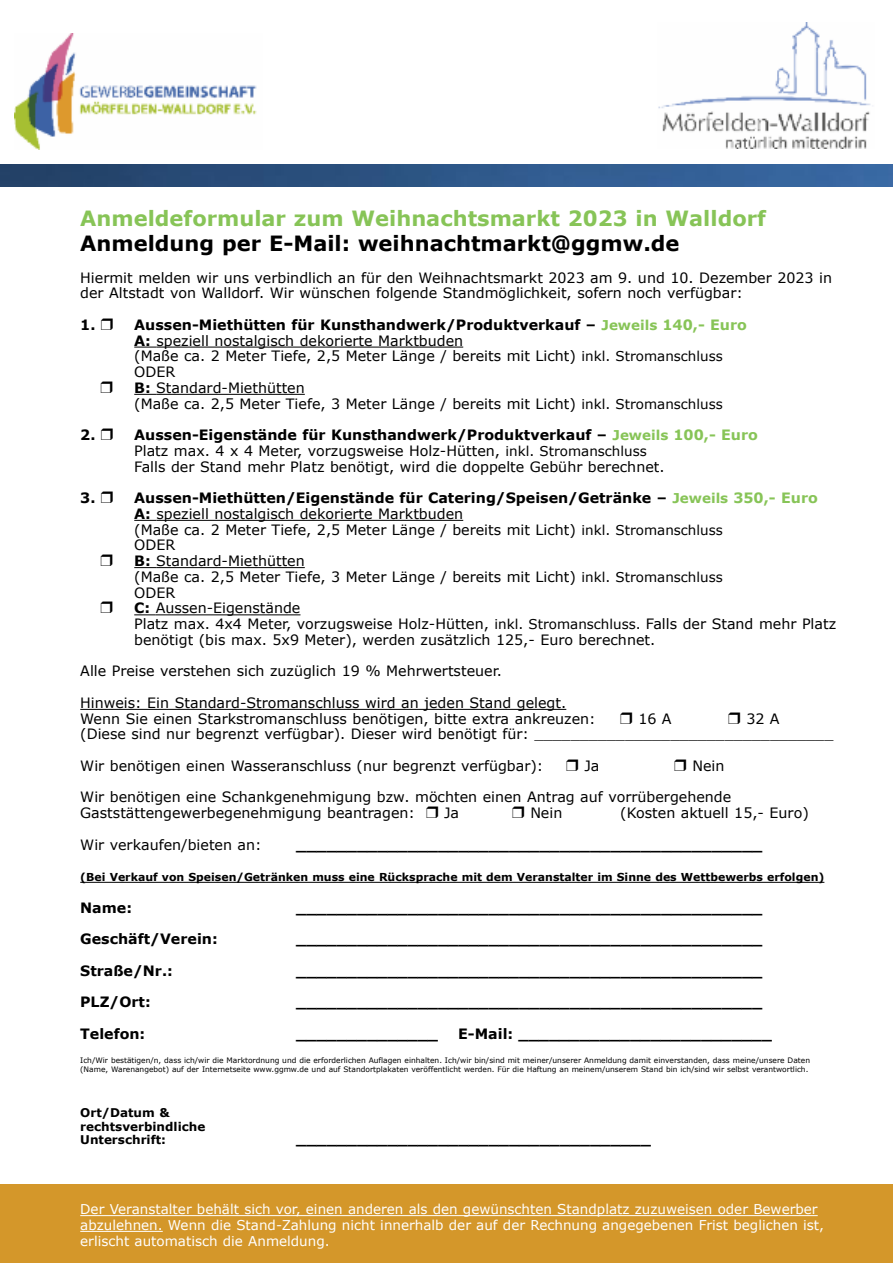
<style>
.page{position:relative;width:893px;height:1263px;background:#fff}
.page>*{position:absolute;margin:0;border:0;box-sizing:border-box;transform-origin:0 0}
.t1{font:700 21px "Verdana";color:#87c457}
.t2{font:700 21px "Verdana";color:#000}
.t3{font:14.25px/15.8px "Verdana";color:#000}
.t4{font:700 14.25px "Verdana";color:#000}
.t5{font:13.5px/15.8px "Verdana";color:#fff}
.t6{font:700 12px/13.5px "Verdana";color:#000}
.t7{font:700 10.95px "Verdana";color:#000}
.t8{font:7.5px/9px "Verdana";color:#000}
.s1{font-weight:700}
.s2{font-weight:700;font-size:13.5px;color:#87c457}
.s3{font-weight:700;color:#87c457}
.s4{font-size:13.5px}
</style>
<div class="page">
<div style="left:0;top:1184px;width:893px;height:79px;background:#d4972a"></div>
<svg style="left:134px;top:347px;width:22px;height:1px"></svg>
<hr style="left:156px;top:347px;width:307px;height:1px;background:#000">
<svg style="left:134px;top:394px;width:22px;height:1px"></svg>
<hr style="left:156px;top:394px;width:149px;height:1px;background:#000">
<svg style="left:134px;top:520px;width:22px;height:1px"></svg>
<hr style="left:156px;top:520px;width:307px;height:1px;background:#000">
<svg style="left:134px;top:567px;width:22px;height:1px"></svg>
<hr style="left:156px;top:567px;width:149px;height:1px;background:#000">
<svg style="left:134px;top:614px;width:22px;height:1px"></svg>
<hr style="left:156px;top:614px;width:144px;height:1px;background:#000">
<hr style="left:80px;top:709px;width:486px;height:1px;background:#000">
<hr style="left:80px;top:882px;width:744px;height:1px;background:#000">
<hr style="left:80px;top:1215px;width:738px;height:1px;background:#fff">
<hr style="left:80px;top:1231px;width:83px;height:1px;background:#fff">
<img style="left:15px;top:33px;width:242px;height:117px">
<img style="left:658px;top:22px;width:213px;height:127px">
<img style="left:0;top:164px;width:893px;height:22px">
<h1 class="t1" style="left:80px;top:205px;width:687px">Anmeldeformular zum Weihnachtsmarkt 2023 in Walldorf</h1>
<h1 class="t2" style="left:80px;top:230px;width:601px">Anmeldung per E-Mail: weihnachtmarkt@ggmw.de</h1>
<p class="t3" style="left:80px;top:269px;width:753px">Hiermit melden wir uns verbindlich an für den Weihnachtsmarkt 2023 am 9. und 10. Dezember 2023 in der Altstadt von Walldorf. Wir wünschen folgende Standmöglichkeit, sofern noch verfügbar:</p>
<p class="t4" style="left:80px;top:315px;width:17px">1.</p>
<p class="t3" style="left:134px;top:316px;width:614px"><span class="s1">Aussen-Miethütten für Kunsthandwerk/Produktverkauf –</span> <span class="s2">Jeweils</span> <span class="s3">140,- Euro </span><span class="s1">A:</span> speziell nostalgisch dekorierte Marktbuden<br>(Maße ca. 2 Meter Tiefe, 2,5 Meter Länge / bereits mit Licht) <span class="s4">inkl. Stromanschluss </span>ODER<br><span class="s1">B:</span> Standard-Miethütten<br>(Maße ca. 2,5 Meter Tiefe, 3 Meter Länge / bereits mit Licht) <span class="s4">inkl. Stromanschluss</span></p>
<p class="t4" style="left:80px;top:426px;width:17px">2.</p>
<p class="t3" style="left:134px;top:426px;width:625px"><span class="s1">Aussen-Eigenstände für Kunsthandwerk/Produktverkauf –</span> <span class="s2">Jeweils</span> <span class="s3">100,- Euro<br></span>Platz max. 4 x 4 Meter, vorzugsweise Holz-Hütten, <span class="s4">inkl. Stromanschluss<br></span>Falls der Stand mehr Platz benötigt, wird die doppelte Gebühr berechnet.</p>
<p class="t4" style="left:80px;top:489px;width:17px">3.</p>
<p class="t3" style="left:134px;top:489px;width:703px"><span class="s1">Aussen-Miethütten/Eigenstände für Catering/Speisen/Getränke –</span> <span class="s2">Jeweils</span> <span class="s3">350,- Euro </span><span class="s1">A:</span> speziell nostalgisch dekorierte Marktbuden<br>(Maße ca. 2 Meter Tiefe, 2,5 Meter Länge / bereits mit Licht) <span class="s4">inkl. Stromanschluss<br></span>ODER<br><span class="s1">B:</span> Standard-Miethütten<br>(Maße ca. 2,5 Meter Tiefe, 3 Meter Länge / bereits mit Licht) <span class="s4">inkl. Stromanschluss<br></span>ODER<br><span class="s1">C:</span> Aussen-Eigenstände<br>Platz max. 4x4 Meter, vorzugsweise Holz-Hütten, <span class="s4">inkl. Stromanschluss.</span> Falls der Stand mehr Platz benötigt (bis max. 5x9 Meter), werden zusätzlich 125,- Euro berechnet.</p>
<p class="t3" style="left:80px;top:663px;width:423px">Alle Preise verstehen sich zuzüglich 19 % Mehrwertsteuer.</p>
<p class="t3" style="left:80px;top:694px;width:517px">Hinweis: Ein Standard-Stromanschluss wird an jeden Stand gelegt.<br>Wenn Sie einen Starkstromanschluss benötigen, bitte extra ankreuzen:</p>
<p class="t3" style="left:80px;top:710px;width:755px;text-indent:666px">32 A<br>(Diese sind nur begrenzt verfügbar). Dieser wird benötigt für: _________________________________</p>
<p class="t3" style="left:80px;top:757px;width:465px">Wir benötigen einen Wasseranschluss (nur begrenzt verfügbar):</p>
<p class="t3" style="left:584px;top:757px;width:17px">Ja</p>
<p class="t3" style="left:692px;top:757px;width:34px">Nein</p>
<p class="t3" style="left:80px;top:789px;width:652px">Wir benötigen eine Schankgenehmigung bzw. möchten einen Antrag auf vorrübergehende<br>Gaststättengewerbegenehmigung beantragen:</p>
<p class="t3" style="left:638px;top:710px;width:35px">16 A</p>
<p class="t3" style="left:444px;top:804px;width:17px">Ja</p>
<p class="t3" style="left:530px;top:804px;width:34px">Nein</p>
<p class="t3" style="left:620px;top:804px;width:190px">(Kosten aktuell 15,- Euro)</p>
<p class="t3" style="left:80px;top:836px;width:183px">Wir verkaufen/bieten an:</p>
<p class="t4" style="left:296px;top:835px;width:468px">______________________________________________</p>
<p class="t7" style="left:80px;top:870px;width:746px">(Bei Verkauf von Speisen/Getränken muss eine Rücksprache mit dem Veranstalter im Sinne des Wettbewerbs erfolgen)</p>
<p class="t4" style="left:80px;top:898px;width:53px">Name:</p>
<p class="t4" style="left:296px;top:898px;width:467px">______________________________________________</p>
<p class="t4" style="left:80px;top:930px;width:139px">Geschäft/Verein:</p>
<p class="t4" style="left:296px;top:930px;width:467px">______________________________________________</p>
<p class="t4" style="left:80px;top:961px;width:94px">Straße/Nr.:</p>
<p class="t4" style="left:296px;top:961px;width:467px">______________________________________________</p>
<p class="t4" style="left:80px;top:993px;width:72px">PLZ/Ort:</p>
<p class="t4" style="left:296px;top:993px;width:467px">______________________________________________</p>
<p class="t4" style="left:80px;top:1024px;width:67px">Telefon:</p>
<p class="t4" style="left:296px;top:1024px;width:143px">______________</p>
<p class="t4" style="left:458px;top:1024px;width:315px">E-Mail: _________________________</p>
<p class="t8" style="left:80px;top:1056px;width:731px">Ich/Wir bestätigen/n, dass ich/wir die Marktordnung und die erforderlichen Auflagen einhalten. Ich/wir bin/sind mit meiner/unserer Anmeldung damit einverstanden, dass meine/unsere Daten (Name, Warenangebot) auf der Internetseite www.ggmw.de und auf Standortplakaten veröffentlicht werden. Für die Haftung an meinem/unserem Stand bin ich/sind wir selbst verantwortlich.</p>
<p class="t6" style="left:80px;top:1106px;width:127px">Ort/Datum &amp; rechtsverbindliche<br>Unterschrift:</p>
<p class="t4" style="left:296px;top:1130px;width:356px">___________________________________</p>
<p class="t5" style="left:80px;top:1201px;width:745px">Der Veranstalter behält sich vor, einen anderen als den gewünschten Standplatz zuzuweisen oder Bewerber abzulehnen. Wenn die Stand-Zahlung nicht innerhalb der auf der Rechnung angegebenen Frist beglichen ist, erlischt automatisch die Anmeldung.</p>
</div>
